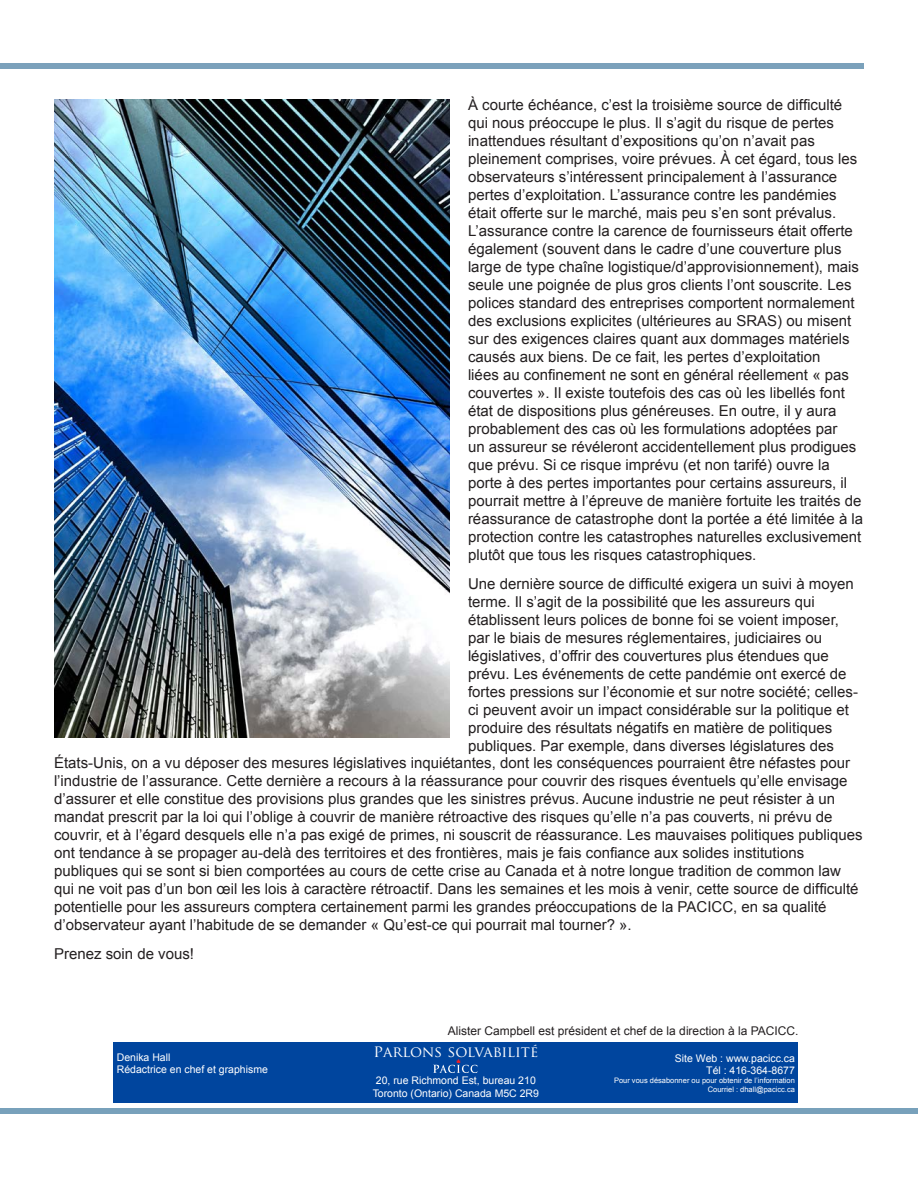
<style>
.page{position:relative;width:918px;height:1188px;background:#fff}
.page>*{position:absolute;margin:0;border:0;box-sizing:border-box;transform-origin:0 0}
.t1{font:15px/18px "Arial";color:#231f20}
.t2{font:15px "Trajan Pro";color:#fff}
.t3{font:12px "Arial";color:#231f20}
.t4{font:10.5px "Arial";color:#fff}
.t5{font:7.5px "Arial";color:#fff}
.s1{font-size:16.5px}
</style>
<div class="page">
<div style="left:0;top:64px;width:864px;height:5px;background:#7ba1bb"></div>
<div style="left:0;top:1108px;width:918px;height:6px;background:#78a1bb"></div>
<div style="left:113px;top:1042px;width:685px;height:61px;background:#00459e"></div>
<svg style="left:433px;top:1059px;width:44px;height:14px"></svg>
<img style="left:54px;top:99px;width:396px;height:639px">
<p class="t1" style="left:468px;top:96px;width:397px">À courte échéance, c’est la troisième source de difficulté qui nous préoccupe le plus. Il s’agit du risque de pertes inattendues résultant d’expositions qu’on n’avait pas pleinement comprises, voire prévues. À cet égard, tous les observateurs s’intéressent principalement à l’assurance pertes d’exploitation. L’assurance contre les pandémies était offerte sur le marché, mais peu s’en sont prévalus.<br>L’assurance contre la carence de fournisseurs était offerte également (souvent dans le cadre d’une couverture plus large de type chaîne logistique/d’approvisionnement), mais seule une poignée de plus gros clients l’ont souscrite. Les polices standard des entreprises comportent normalement des exclusions explicites (ultérieures au SRAS) ou misent sur des exigences claires quant aux dommages matériels causés aux biens. De ce fait, les pertes d’exploitation<br>liées au confinement ne sont en général réellement « pas couvertes ». Il existe toutefois des cas où les libellés font état de dispositions plus généreuses. En outre, il y aura probablement des cas où les formulations adoptées par<br>un assureur se révéleront accidentellement plus prodigues que prévu. Si ce risque imprévu (et non tarifé) ouvre la porte à des pertes importantes pour certains assureurs, il pourrait mettre à l’épreuve de manière fortuite les traités de réassurance de catastrophe dont la portée a été limitée à la protection contre les catastrophes naturelles exclusivement plutôt que tous les risques catastrophiques.</p>
<p class="t1" style="left:468px;top:575px;width:387px">Une dernière source de difficulté exigera un suivi à moyen</p>
<p class="t1" style="left:468px;top:593px;width:348px">terme. Il s’agit de la possibilité que les assureurs qui</p>
<p class="t1" style="left:468px;top:611px;width:373px">établissent leurs polices de bonne foi se voient imposer,</p>
<p class="t1" style="left:468px;top:629px;width:356px">par le biais de mesures réglementaires, judiciaires ou</p>
<p class="t1" style="left:468px;top:647px;width:362px">législatives, d’offrir des couvertures plus étendues que</p>
<p class="t1" style="left:468px;top:665px;width:380px">prévu. Les événements de cette pandémie ont exercé de</p>
<p class="t1" style="left:468px;top:683px;width:392px">fortes pressions sur l’économie et sur notre société; celles-</p>
<p class="t1" style="left:468px;top:701px;width:382px">ci peuvent avoir un impact considérable sur la politique et</p>
<p class="t1" style="left:468px;top:719px;width:366px">produire des résultats négatifs en matière de politiques</p>
<p class="t1" style="left:468px;top:737px;width:367px">publiques. Par exemple, dans diverses législatures des</p>
<p class="t1" style="left:54px;top:754px;width:798px">États-Unis, on a vu déposer des mesures législatives inquiétantes, dont les conséquences pourraient être néfastes pour</p>
<p class="t1" style="left:54px;top:772px;width:795px">l’industrie de l’assurance. Cette dernière a recours à la réassurance pour couvrir des risques éventuels qu’elle envisage</p>
<p class="t1" style="left:54px;top:790px;width:783px">d’assurer et elle constitue des provisions plus grandes que les sinistres prévus. Aucune industrie ne peut résister à un</p>
<p class="t1" style="left:54px;top:808px;width:780px">mandat prescrit par la loi qui l’oblige à couvrir de manière rétroactive des risques qu’elle n’a pas couverts, ni prévu de</p>
<p class="t1" style="left:54px;top:826px;width:810px">couvrir, et à l’égard desquels elle n’a pas exigé de primes, ni souscrit de réassurance. Les mauvaises politiques publiques</p>
<p class="t1" style="left:54px;top:844px;width:752px">ont tendance à se propager au-delà des territoires et des frontières, mais je fais confiance aux solides institutions</p>
<p class="t1" style="left:54px;top:862px;width:789px">publiques qui se sont si bien comportées au cours de cette crise au Canada et à notre longue tradition de common law</p>
<p class="t1" style="left:54px;top:880px;width:806px">qui ne voit pas d’un bon œil les lois à caractère rétroactif. Dans les semaines et les mois à venir, cette source de difficulté</p>
<p class="t1" style="left:54px;top:898px;width:774px">potentielle pour les assureurs comptera certainement parmi les grandes préoccupations de la PACICC, en sa qualité</p>
<p class="t1" style="left:54px;top:916px;width:579px">d’observateur ayant l’habitude de se demander « Qu’est-ce qui pourrait mal tourner? ».</p>
<p class="t1" style="left:54px;top:945px;width:142px">Prenez soin de vous!</p>
<p class="t4" style="left:117px;top:1050px;width:55px">Denika Hall</p>
<p class="t4" style="left:117px;top:1063px;width:153px">Rédactrice en chef et graphisme</p>
<p class="t3" style="left:448px;top:1023px;width:352px">Alister Campbell est président et chef de la direction à la PACICC.</p>
<p class="t2" style="left:373px;top:1042px;width:166px"><span class="s1">P</span>ARLONS SOLVABILITÉ</p>
<p class="t4" style="left:376px;top:1074px;width:161px">20, rue Richmond Est, bureau 210</p>
<p class="t4" style="left:373px;top:1086px;width:168px">Toronto (Ontario) Canada M5C 2R9</p>
<p class="t4" style="left:675px;top:1051px;width:122px">Site Web : www.pacicc.ca</p>
<p class="t4" style="left:706px;top:1064px;width:90px">Tél : 416-364-8677</p>
<p class="t5" style="left:614px;top:1076px;width:182px">Pour vous désabonner ou pour obtenir de l’information</p>
<p class="t5" style="left:708px;top:1085px;width:89px">Courriel : dhall@pacicc.ca</p>
</div>
